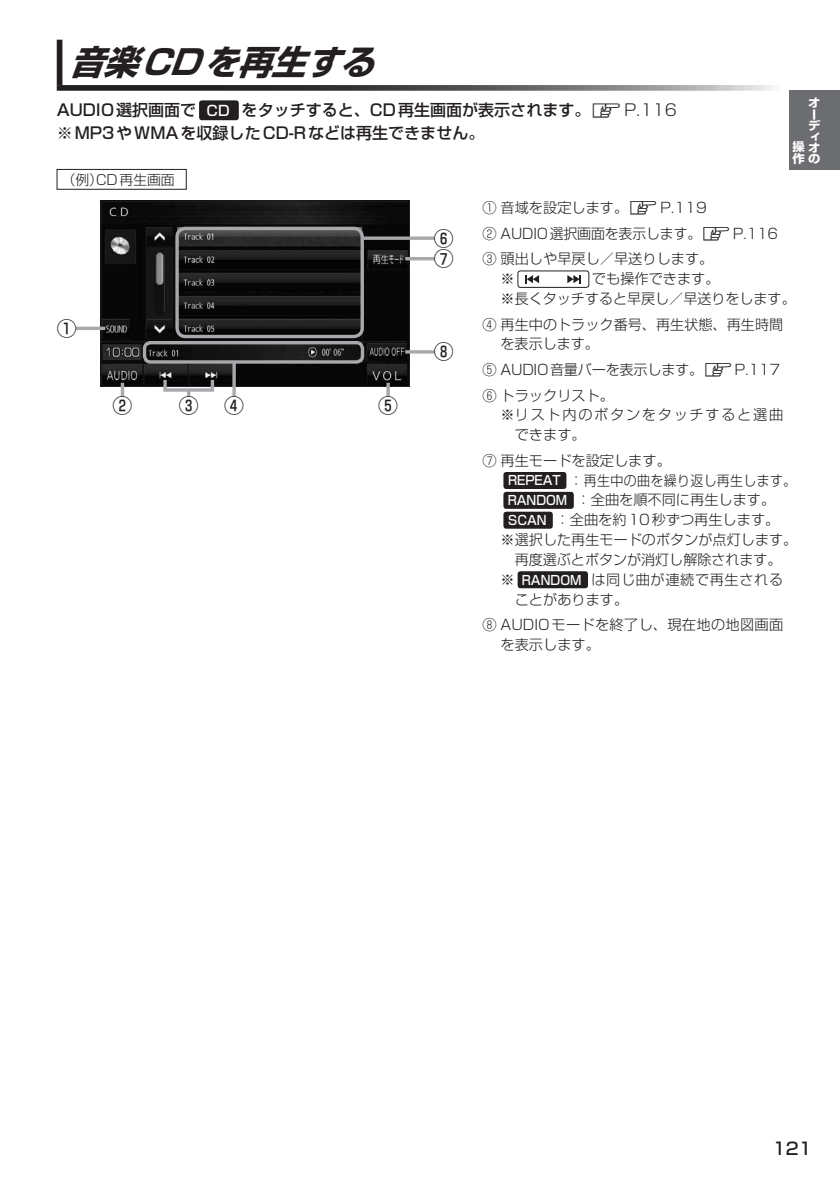
<style>
.page{position:relative;width:840px;height:1191px;background:#fff}
.page>*{position:absolute;margin:0;border:0;box-sizing:border-box;transform-origin:0 0}
.t1{font:italic 700 34px "Shin Go Pro";color:#231f20}
.t2{font:500 19.8px "Shin Go Pro";color:#231f20}
.t3{font:500 17px "Shin Go Pro";color:#231f20}
.t4{font:500 16px/22.6px "Shin Go Pro";color:#231f20}
.t5{font:300 14.2px/25.6px "Shin Go Pro";color:#231f20}
.t6{font:300 14.2px/25.6px "Shin Go Pro";letter-spacing:-.02em;color:#231f20}
.t7{font:300 14.2px/19.8px "Shin Go Pro";letter-spacing:.025em;color:#231f20}
.t8{font:300 14.2px/19.8px "Shin Go Pro";letter-spacing:.12em;color:#231f20}
.t9{font:300 14.2px "Shin Go Pro";letter-spacing:.03em;color:#231f20}
.t10{font:300 14.2px "Shin Go Pro";letter-spacing:.045em;color:#231f20}
.t11{font:300 13.8px "Shin Go Pro";color:#231f20}
.t12{font:700 11.6px "Shin Go Pro";color:#fff;scale:1.06 1}
.s1{font-size:14.2px;color:#fff}
.s2{font-family:"NAVI Win Normal";font-weight:400;font-size:14.2px}
.s3{font-weight:300}
.s4{font-family:"NAVI Win Normal";font-weight:400;font-size:13.4px}
.s5{font-weight:500;font-size:12.8px;color:#fff}
</style>
<div class="page">
<div style="left:788px;top:91px;width:51px;height:79px;background:#6c6d70"></div>
<div style="left:57px;top:40px;width:5px;height:45px;background:#231f20"></div>
<svg style="left:57px;top:85px;width:718px;height:6px;background:#616162"></svg>
<div style="left:199px;top:100px;width:40px;height:20px;background:#231f20;border-radius:3px"></div>
<svg style="left:525px;top:275px;width:15px;height:9px"></svg>
<svg style="left:567px;top:275px;width:14px;height:9px"></svg>
<div style="left:517px;top:271px;width:71px;height:17px;border:1px solid #231f20;border-radius:3px"></div>
<div style="left:503px;top:472px;width:63px;height:17px;background:#231f20;border-radius:3px"></div>
<div style="left:503px;top:492px;width:70px;height:17px;background:#231f20;border-radius:3px"></div>
<div style="left:503px;top:511px;width:49px;height:18px;background:#231f20;border-radius:3px"></div>
<div style="left:517px;top:571px;width:70px;height:17px;background:#231f20;border-radius:3px"></div>
<img style="left:103px;top:203px;width:304px;height:182px">
<div style="left:101px;top:201px;width:308px;height:186px;border:1px solid #231f20"></div>
<hr style="left:405px;top:257px;width:29px;height:3px;background:#a8a9ad">
<svg style="left:364px;top:236px;width:70px;height:4px"></svg>
<hr style="left:405px;top:350px;width:29px;height:3px;background:#a8a9ad">
<hr style="left:76px;top:327px;width:29px;height:3px;background:#a8a9ad">
<hr style="left:121px;top:383px;width:3px;height:14px;background:#a8a9ad">
<svg style="left:232px;top:364px;width:4px;height:33px"></svg>
<hr style="left:386px;top:383px;width:3px;height:14px;background:#a8a9ad">
<div style="left:175px;top:227px;width:189px;height:111px;border:3px solid #a8a9ad;border-radius:9px"></div>
<div style="left:143px;top:341px;width:221px;height:23px;border:3px solid #a8a9ad;border-radius:6px"></div>
<div style="left:163px;top:378px;width:51px;height:14px;border:3px solid #a8a9ad"></div>
<svg style="left:187px;top:390px;width:3px;height:7px"></svg>
<div style="left:57px;top:169px;width:129px;height:20px;border:1px solid #231f20"></div>
<h1 class="t1" style="left:69px;top:35px;width:322px">音楽CDを再生する</h1>
<p class="t4" style="left:57px;top:97px;width:621px">AUDIO選択画面で <span class="s1">CD</span> をタッチすると、CD再生画面が表示されます。<span class="s2">Z</span><span class="s3">P.116 </span>※MP3やWMAを収録したCD-Rなどは再生できません。</p>
<p class="t11" style="left:62px;top:168px;width:114px">（例）CD再生画面</p>
<p class="t12" style="left:807px;top:93px;width:12px">オ</p>
<p class="t12" style="left:807px;top:105px;width:8px">ー</p>
<p class="t12" style="left:807px;top:117px;width:13px">デ</p>
<p class="t12" style="left:807px;top:127px;width:12px">ィ</p>
<p class="t12" style="left:792px;top:138px;width:27px">操オ</p>
<p class="t12" style="left:792px;top:149px;width:27px">作の</p>
<h2 class="t2" style="left:57px;top:312px;width:21px">①</h2>
<h2 class="t2" style="left:112px;top:389px;width:21px">②</h2>
<h2 class="t2" style="left:179px;top:389px;width:21px">③</h2>
<h2 class="t2" style="left:224px;top:389px;width:21px">④</h2>
<h2 class="t2" style="left:378px;top:389px;width:21px">⑤</h2>
<h2 class="t2" style="left:433px;top:222px;width:21px">⑥</h2>
<h2 class="t2" style="left:433px;top:242px;width:21px">⑦</h2>
<h2 class="t2" style="left:433px;top:336px;width:21px">⑧</h2>
<p class="t5" style="left:482px;top:193px;width:297px">① 音域を設定します。<span class="s4">Z</span>P.119<br>② AUDIO選択画面を表示します。<span class="s4">Z</span>P.116<br>③ 頭出しや早戻し／早送りします。</p>
<p class="t5" style="left:500px;top:264px;width:16px">※</p>
<p class="t5" style="left:500px;top:267px;width:296px;line-height:19.8px;text-indent:91px">でも操作できます。<br>※長くタッチすると早戻し／早送りをします。</p>
<p class="t5" style="left:500px;top:312px;width:284px;line-height:19.8px;text-indent:-18px">④ 再生中のトラック番号、再生状態、再生時間を表示します。</p>
<p class="t6" style="left:482px;top:355px;width:299px">⑤ AUDIO音量バーを表示します。<span class="s4">Z</span>P.117<br>⑥ トラックリスト。</p>
<p class="t8" style="left:514px;top:403px;width:270px;text-indent:-14px">※リスト内のボタンをタッチすると選曲できます。</p>
<p class="t5" style="left:482px;top:446px;width:190px">⑦ 再生モードを設定します。</p>
<p class="t9" style="left:508px;top:468px;width:289px"><span class="s5">REPEAT</span> ：再生中の曲を繰り返し再生します。</p>
<p class="t5" style="left:507px;top:485px;width:269px"><span class="s5">RANDOM</span> ：全曲を順不同に再生します。</p>
<p class="t5" style="left:508px;top:505px;width:272px"><span class="s5">SCAN</span> ：全曲を約10秒ずつ再生します。</p>
<p class="t5" style="left:500px;top:525px;width:298px">※選択した再生モードのボタンが点灯します。</p>
<p class="t5" style="left:514px;top:545px;width:268px">再度選ぶとボタンが消灯し解除されます。</p>
<p class="t10" style="left:500px;top:568px;width:284px">※ <span class="s5">RANDOM</span> は同じ曲が連続で再生される</p>
<p class="t5" style="left:514px;top:585px;width:115px">ことがあります。</p>
<p class="t7" style="left:500px;top:613px;width:284px;text-indent:-18px">⑧ AUDIOモードを終了し、現在地の地図画面を表示します。</p>
<p class="t3" style="left:772px;top:1134px;width:40px">121</p>
</div>
